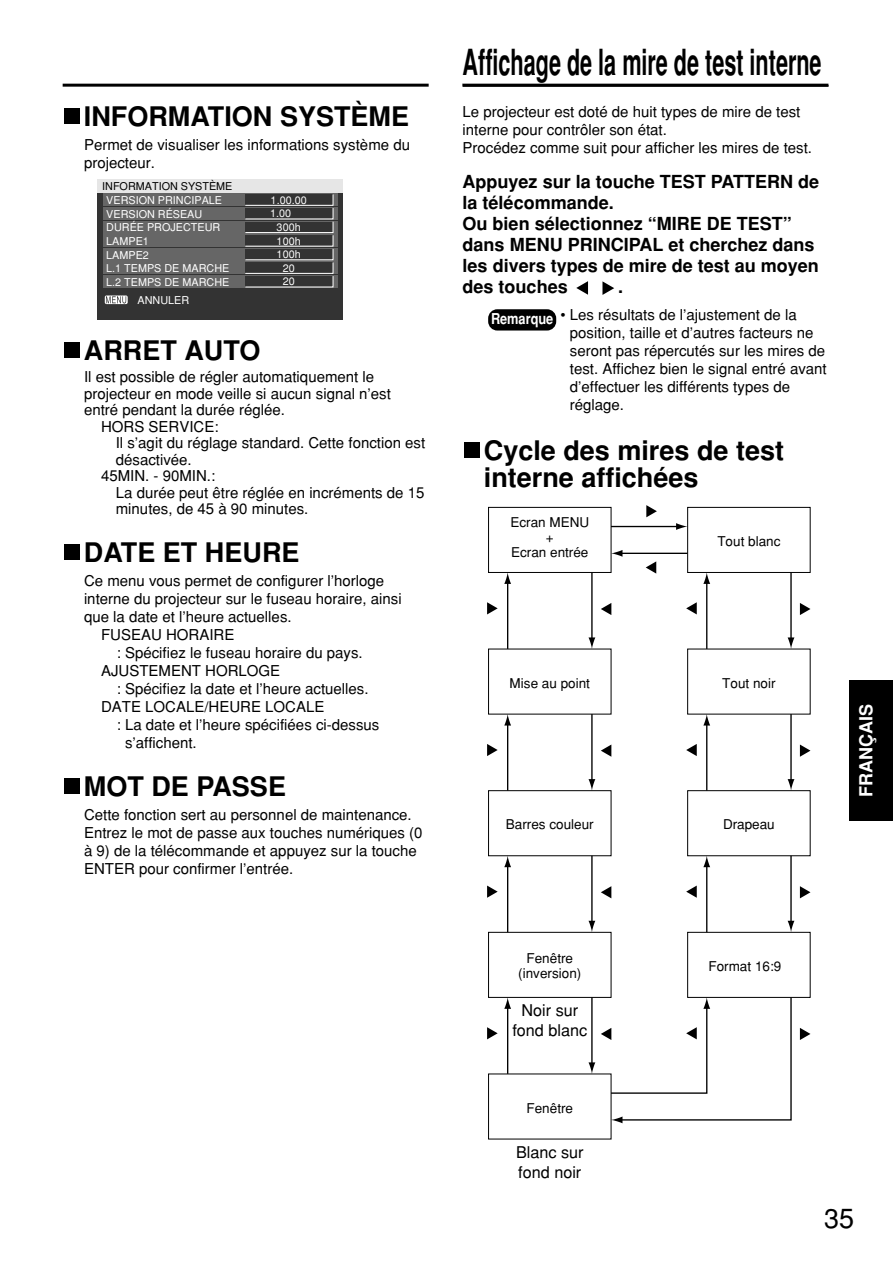
<style>
.page{position:relative;width:893px;height:1262px;background:#fff}
.page>*{position:absolute;margin:0;border:0;box-sizing:border-box;transform-origin:0 0}
.t1{font:700 36px "Helvetica";color:#000;scale:.6 1}
.t2{font:700 27px/27px "Helvetica";color:#000}
.t3{font:27px "Helvetica";color:#000}
.t4{font:700 18px/20.9px "Helvetica";color:#000}
.t5{font:700 18px "Helvetica";color:#fff}
.t6{font:16.2px/19.5px "Helvetica";color:#000;text-align:center}
.t7{font:15px/18px "Helvetica";color:#000}
.t8{font:700 15px "Helvetica";color:#fff;scale:.85 1}
.t9{font:13.5px/14.9px "Helvetica";color:#000;text-align:center}
.t10{font:10.8px/13.6px "Helvetica";color:#fff}
.t11{font:10.8px "Helvetica";color:#000}
</style>
<div class="page">
<div style="left:849px;top:680px;width:43px;height:141px;background:#000"></div>
<hr style="left:462px;top:84px;width:366px;height:3px;background:#000">
<hr style="left:63px;top:84px;width:365px;height:3px;background:#000">
<div style="left:65px;top:108px;width:15px;height:16px;background:#000"></div>
<div style="left:98px;top:179px;width:245px;height:141px;background:#333"></div>
<div style="left:98px;top:179px;width:245px;height:13px;background:#e6e6e6"></div>
<div style="left:103px;top:248px;width:234px;height:12px;background:#666"></div>
<div style="left:103px;top:234px;width:234px;height:13px;background:#666"></div>
<div style="left:103px;top:221px;width:234px;height:12px;background:#666"></div>
<div style="left:103px;top:207px;width:234px;height:13px;background:#666"></div>
<div style="left:103px;top:193px;width:234px;height:13px;background:#666"></div>
<div style="left:103px;top:262px;width:234px;height:12px;background:#666"></div>
<div style="left:103px;top:275px;width:234px;height:13px;background:#666"></div>
<svg style="left:244px;top:194px;width:90px;height:94px"></svg>
<svg style="left:105px;top:295px;width:23px;height:9px"></svg>
<svg style="left:64px;top:778px;width:16px;height:16px"></svg>
<div style="left:65px;top:778px;width:15px;height:15px;background:#000"></div>
<div style="left:65px;top:544px;width:15px;height:16px;background:#000"></div>
<div style="left:65px;top:342px;width:15px;height:16px;background:#000"></div>
<svg style="left:576px;top:281px;width:12px;height:14px"></svg>
<svg style="left:602px;top:281px;width:12px;height:14px"></svg>
<div style="left:488px;top:309px;width:68px;height:21px;background:#000;border-radius:9px"></div>
<svg style="left:464px;top:457px;width:16px;height:1px"></svg>
<div style="left:464px;top:442px;width:16px;height:15px;background:#000"></div>
<div style="left:488px;top:507px;width:123px;height:66px;border:1px solid #000"></div>
<div style="left:687px;top:507px;width:123px;height:66px;border:1px solid #000"></div>
<div style="left:687px;top:790px;width:123px;height:66px;border:1px solid #000"></div>
<div style="left:687px;top:932px;width:123px;height:65px;border:1px solid #000"></div>
<div style="left:488px;top:790px;width:123px;height:66px;border:1px solid #000"></div>
<div style="left:488px;top:932px;width:123px;height:65px;border:1px solid #000"></div>
<svg style="left:645px;top:561px;width:11px;height:12px"></svg>
<svg style="left:646px;top:505px;width:11px;height:12px"></svg>
<hr style="left:611px;top:526px;width:67px;height:1px;background:#000">
<svg style="left:676px;top:523px;width:11px;height:7px"></svg>
<hr style="left:620px;top:552px;width:67px;height:2px;background:#000">
<svg style="left:611px;top:550px;width:11px;height:7px"></svg>
<svg style="left:799px;top:603px;width:11px;height:12px"></svg>
<svg style="left:686px;top:602px;width:10px;height:12px"></svg>
<hr style="left:706px;top:581px;width:1px;height:68px;background:#000">
<svg style="left:703px;top:572px;width:7px;height:12px"></svg>
<hr style="left:790px;top:572px;width:1px;height:68px;background:#000">
<svg style="left:787px;top:637px;width:7px;height:12px"></svg>
<svg style="left:799px;top:744px;width:11px;height:12px"></svg>
<svg style="left:686px;top:744px;width:10px;height:12px"></svg>
<hr style="left:706px;top:723px;width:1px;height:67px;background:#000">
<svg style="left:703px;top:714px;width:7px;height:11px"></svg>
<hr style="left:790px;top:714px;width:1px;height:67px;background:#000">
<svg style="left:787px;top:779px;width:7px;height:11px"></svg>
<svg style="left:799px;top:886px;width:11px;height:12px"></svg>
<svg style="left:686px;top:886px;width:10px;height:11px"></svg>
<hr style="left:706px;top:865px;width:1px;height:67px;background:#000">
<svg style="left:703px;top:855px;width:7px;height:12px"></svg>
<hr style="left:790px;top:855px;width:1px;height:68px;background:#000">
<svg style="left:787px;top:920px;width:7px;height:12px"></svg>
<svg style="left:799px;top:1028px;width:11px;height:12px"></svg>
<svg style="left:601px;top:603px;width:10px;height:12px"></svg>
<svg style="left:487px;top:602px;width:10px;height:12px"></svg>
<hr style="left:507px;top:581px;width:1px;height:68px;background:#000">
<svg style="left:504px;top:572px;width:7px;height:12px"></svg>
<hr style="left:591px;top:572px;width:1px;height:68px;background:#000">
<svg style="left:588px;top:637px;width:7px;height:12px"></svg>
<svg style="left:601px;top:744px;width:10px;height:12px"></svg>
<svg style="left:487px;top:744px;width:10px;height:12px"></svg>
<hr style="left:507px;top:723px;width:1px;height:67px;background:#000">
<svg style="left:504px;top:714px;width:7px;height:11px"></svg>
<hr style="left:591px;top:714px;width:1px;height:67px;background:#000">
<svg style="left:588px;top:779px;width:7px;height:11px"></svg>
<svg style="left:601px;top:886px;width:10px;height:12px"></svg>
<svg style="left:487px;top:885px;width:10px;height:12px"></svg>
<hr style="left:507px;top:865px;width:1px;height:67px;background:#000">
<svg style="left:504px;top:855px;width:7px;height:12px"></svg>
<hr style="left:591px;top:855px;width:1px;height:68px;background:#000">
<svg style="left:588px;top:920px;width:7px;height:12px"></svg>
<svg style="left:487px;top:1027px;width:10px;height:12px"></svg>
<hr style="left:507px;top:1006px;width:1px;height:67px;background:#000">
<svg style="left:504px;top:997px;width:7px;height:11px"></svg>
<svg style="left:588px;top:996px;width:204px;height:127px"></svg>
<h2 class="t2" style="left:84px;top:106px;width:326px">INFORMATION SYSTÈME</h2>
<p class="t7" style="left:84px;top:137px;width:327px">Permet de visualiser les informations système du projecteur.</p>
<p class="t11" style="left:102px;top:182px;width:132px">INFORMATION SYSTÈME</p>
<p class="t10" style="left:106px;top:194px;width:125px">VERSION PRINCIPALE<br>VERSION RÉSEAU<br>DURÉE PROJECTEUR<br>LAMPE1<br>LAMPE2<br>L.1 TEMPS DE MARCHE</p>
<p class="t10" style="left:137px;top:294px;width:53px">ANNULER</p>
<p class="t10" style="left:270px;top:194px;width:38px">1.00.00<br>1.00</p>
<p class="t10" style="left:277px;top:221px;width:26px;text-align:center">300h<br>100h<br>100h<br>20<br>20</p>
<p class="t10" style="left:106px;top:276px;width:125px">L.2 TEMPS DE MARCHE</p>
<h2 class="t2" style="left:84px;top:339px;width:178px">ARRET AUTO</h2>
<p class="t7" style="left:84px;top:369px;width:292px">Il est possible de régler automatiquement le</p>
<p class="t7" style="left:84px;top:386px;width:308px">projecteur en mode veille si aucun signal n’est</p>
<p class="t7" style="left:84px;top:402px;width:202px">entré pendant la durée réglée.</p>
<p class="t7" style="left:101px;top:419px;width:119px">HORS SERVICE:</p>
<p class="t7" style="left:116px;top:435px;width:311px">Il s’agit du réglage standard. Cette fonction est</p>
<p class="t7" style="left:116px;top:452px;width:77px">désactivée.</p>
<p class="t7" style="left:101px;top:468px;width:116px">45MIN. - 90MIN.:</p>
<p class="t7" style="left:116px;top:485px;width:310px">La durée peut être réglée en incréments de 15</p>
<p class="t7" style="left:116px;top:501px;width:194px">minutes, de 45 à 90 minutes.</p>
<h2 class="t2" style="left:84px;top:541px;width:217px">DATE ET HEURE</h2>
<p class="t7" style="left:84px;top:573px;width:302px">Ce menu vous permet de configurer l’horloge</p>
<p class="t7" style="left:84px;top:591px;width:319px">interne du projecteur sur le fuseau horaire, ainsi</p>
<p class="t7" style="left:84px;top:609px;width:209px">que la date et l’heure actuelles.</p>
<p class="t7" style="left:101px;top:627px;width:135px">FUSEAU HORAIRE</p>
<p class="t7" style="left:117px;top:645px;width:247px">: Spécifiez le fuseau horaire du pays.</p>
<p class="t7" style="left:101px;top:663px;width:181px">AJUSTEMENT HORLOGE</p>
<p class="t7" style="left:117px;top:681px;width:253px">: Spécifiez la date et l’heure actuelles.</p>
<p class="t7" style="left:101px;top:699px;width:225px">DATE LOCALE/HEURE LOCALE</p>
<p class="t7" style="left:117px;top:717px;width:264px">: La date et l’heure spécifiées ci-dessus</p>
<p class="t7" style="left:125px;top:735px;width:73px">s’affichent.</p>
<h2 class="t2" style="left:84px;top:775px;width:203px">MOT DE PASSE</h2>
<p class="t7" style="left:84px;top:806px;width:340px">Cette fonction sert au personnel de maintenance.<br>Entrez le mot de passe aux touches numériques (0 à 9) de la télécommande et appuyez sur la touche ENTER pour confirmer l’entrée.</p>
<h1 class="t1" style="left:462px;top:49px;width:600px">Affichage de la mire de test interne</h1>
<p class="t7" style="left:462px;top:104px;width:351px">Le projecteur est doté de huit types de mire de test interne pour contrôler son état.<br>Procédez comme suit pour afficher les mires de test.</p>
<p class="t4" style="left:462px;top:173px;width:358px">Appuyez sur la touche TEST PATTERN de la télécommande.<br>Ou bien sélectionnez “MIRE DE TEST” dans MENU PRINCIPAL et cherchez dans les divers types de mire de test au moyen des touches</p>
<p class="t4" style="left:618px;top:278px;width:7px">.</p>
<p class="t7" style="left:570px;top:307px;width:258px;text-indent:-9px">• Les résultats de l’ajustement de la position, taille et d’autres facteurs ne seront pas répercutés sur les mires de test. Affichez bien le signal entré avant d’effectuer les différents types de réglage.</p>
<p class="t8" style="left:491px;top:313px;width:75px">Remarque</p>
<h2 class="t2" style="left:484px;top:439px;width:302px">Cycle des mires de test interne affichées</h2>
<p class="t9" style="left:510px;top:516px;width:80px">Ecran MENU +<br>Ecran entrée</p>
<p class="t9" style="left:717px;top:535px;width:65px">Tout blanc</p>
<p class="t9" style="left:509px;top:676px;width:82px">Mise au point</p>
<p class="t9" style="left:506px;top:818px;width:89px">Barres couleur</p>
<p class="t9" style="left:518px;top:952px;width:65px">Fenêtre (inversion)</p>
<p class="t6" style="left:512px;top:1002px;width:76px">Noir sur fond blanc</p>
<p class="t9" style="left:526px;top:1101px;width:48px">Fenêtre</p>
<p class="t6" style="left:516px;top:1144px;width:69px;text-align:left">Blanc sur fond noir</p>
<p class="t9" style="left:722px;top:676px;width:55px">Tout noir</p>
<p class="t9" style="left:723px;top:818px;width:53px">Drapeau</p>
<p class="t9" style="left:708px;top:960px;width:74px">Format 16:9</p>
<p class="t5" style="left:859px;top:797px;width:94px;rotate:-90deg">FRANÇAIS</p>
<h2 class="t3" style="left:824px;top:1208px;width:32px">35</h2>
</div>
